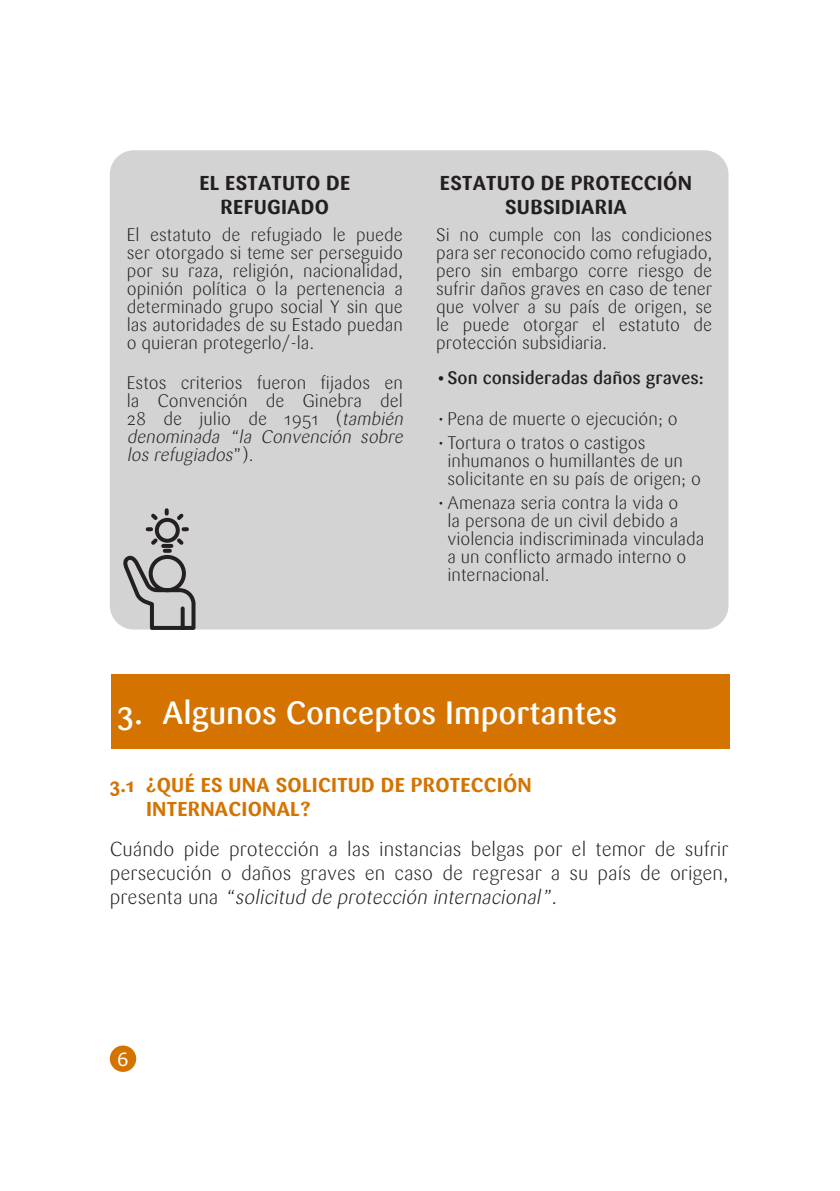
<style>
.page{position:relative;width:840px;height:1191px;background:#fff}
.page>*{position:absolute;margin:0;border:0;box-sizing:border-box;transform-origin:0 0}
.t1{font:500 32px "Sari";color:#fff}
.Corps_de_texte{font:300 20px/24px "Sari";color:#231f20;text-align:justify}
.Titre_3{font:700 20px/24px "Sari";letter-spacing:.015em;color:#231f20;text-align:center}
.t2{font:700 20px/24px "Sari";letter-spacing:.015em;color:#d47300}
.Corps_de_texte-2{font:300 18px/18px "Sari";color:#231f20}
.t3{font:500 18px "Sari";color:#231f20}
.t4{font:18px "Verdana";color:#fff}
.s1{font-style:italic}
</style>
<div class="page">
<div style="left:110px;top:1045px;width:26px;height:26px;background:#d47300;border-radius:50%"></div>
<div style="left:110px;top:150px;width:618px;height:479px;background:#d3d3d3;border-radius:24px"></div>
<div style="left:111px;top:674px;width:618px;height:74px;background:#d47300"></div>
<svg style="left:124px;top:508px;width:74px;height:122px"></svg>
<p class="Titre_3" style="left:199px;top:171px;width:152px">EL ESTATUTO DE<br>REFUGIADO</p>
<p class="Titre_3" style="left:439px;top:171px;width:253px">ESTATUTO DE PROTECCIÓN<br>SUBSIDIARIA</p>
<p class="Corps_de_texte-2" style="left:127px;top:226px;width:277px;text-align:justify">El estatuto de refugiado le puede ser otorgado si teme ser perseguido por su raza, religión, nacionalidad, opinión política o la pertenencia a determinado grupo social Y sin que las autoridades de su Estado puedan o quieran protegerlo/-la.</p>
<p class="Corps_de_texte-2" style="left:127px;top:374px;width:281px">Estos criterios fueron fijados en la Convención de Ginebra del<br>28 de julio de 1951 (<span class="s1">también denominada “la Convención sobre los refugiados</span>” ) .</p>
<p class="Corps_de_texte-2" style="left:436px;top:226px;width:277px;text-align:justify">Si no cumple con las condiciones para ser reconocido como refugiado, pero sin embargo corre riesgo de sufrir daños graves en caso de tener que volver a su país de origen, se le puede otorgar el estatuto de protección subsidiaria.</p>
<p class="t3" style="left:436px;top:367px;width:269px">•Son consideradas daños graves:</p>
<p class="Corps_de_texte-2" style="left:436px;top:410px;width:243px">•Pena de muerte o ejecución; o</p>
<p class="Corps_de_texte-2" style="left:447px;top:434px;width:255px;text-indent:-11px">•Tortura o tratos o castigos inhumanos o humillantes de un solicitante en su país de origen; o</p>
<p class="Corps_de_texte-2" style="left:447px;top:494px;width:258px;text-indent:-11px">•Amenaza seria contra la vida o<br>la persona de un civil debido a violencia indiscriminada vinculada a un conflicto armado interno o internacional.</p>
<p class="t1" style="left:117px;top:693px;width:501px">3. Algunos Conceptos Importantes</p>
<p class="t2" style="left:146px;top:773px;width:387px;text-indent:-36px">3.1 ¿QUÉ ES UNA SOLICITUD DE PROTECCIÓN<br>INTERNACIONAL?</p>
<p class="Corps_de_texte" style="left:110px;top:837px;width:620px">Cuándo pide protección a las instancias belgas por el temor de sufrir persecución o daños graves en caso de regresar a su país de origen, p r e s e n t a u n a <span class="s1">“solicitud de protección internacional”.</span></p>
<p class="t4" style="left:117px;top:1047px;width:13px">6</p>
</div>
